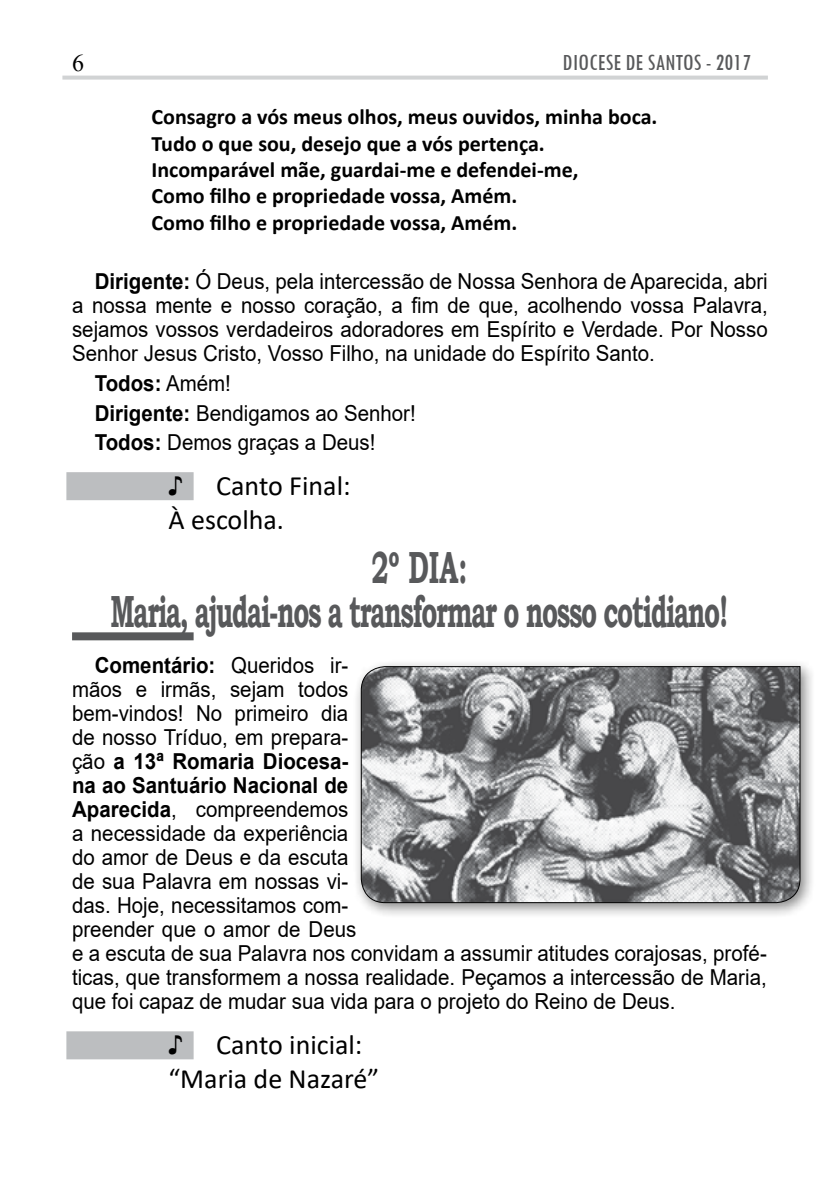
<style>
.page{position:relative;width:840px;height:1191px;background:#fff}
.page>*{position:absolute;margin:0;border:0;box-sizing:border-box;transform-origin:0 0}
.t1{font:700 45px/43.2px "Bookman Old Style";letter-spacing:-.05em;color:#58595b;text-align:center;scale:.58 1}
.t2{font:28px/33.6px "Calibri";color:#000}
.t3{font:condensed 24px "Tw Cen";color:#58595b}
.t4{font:24px "Times New Roman";color:#000}
.t5{font:22px/24px "Arial";color:#000;scale:.93 1}
.t6{font:700 22px/26.4px "Calibri";color:#000}
.s1{font-weight:700}
.s2{font-family:"Arial"}
</style>
<div class="page">
<svg style="left:62px;top:76px;width:705px;height:4px;background:#d5d7d8"></svg>
<div style="left:66px;top:472px;width:127px;height:28px;background:#bcbec0"></div>
<div style="left:72px;top:632px;width:121px;height:8px;background:#58595b"></div>
<div style="left:66px;top:1031px;width:127px;height:28px;background:#bcbec0"></div>
<div style="left:353px;top:658px;width:463px;height:261px;background:#000;opacity:.48"></div>
<svg style="left:360px;top:666px;width:440px;height:237px;background:#929395"></svg>
<p class="t4" style="left:72px;top:46px;width:13px">6</p>
<p class="t3" style="left:562px;top:48px;width:189px">DIOCESE DE SANTOS - 2017</p>
<p class="t6" style="left:151px;top:103px;width:507px">Consagro a vós meus olhos, meus ouvidos, minha boca.<br>Tudo o que sou, desejo que a vós pertença.<br>Incomparável mãe, guardai-me e defendei-me,<br>Como filho e propriedade vossa, Amém.<br>Como filho e propriedade vossa, Amém.</p>
<p class="t5" style="left:72px;top:269px;width:749px;text-align:justify;text-indent:23px"><span class="s1">Dirigente:</span> Ó Deus, pela intercessão de Nossa Senhora de Aparecida, abri a nossa mente e nosso coração, a fim de que, acolhendo vossa Palavra, sejamos vossos verdadeiros adoradores em Espírito e Verdade. Por Nosso Senhor Jesus Cristo, Vosso Filho, na unidade do Espírito Santo.</p>
<p class="t5" style="left:95px;top:368px;width:346px;line-height:29.6px"><span class="s1">Todos:</span> Amém!<br><span class="s1">Dirigente:</span> Bendigamos ao Senhor!<br><span class="s1">Todos:</span> Demos graças a Deus!</p>
<p class="t2" style="left:168px;top:468px;width:183px"><span class="s2">♪</span> Canto Final:<br>À escolha.</p>
<h1 class="t1" style="left:110px;top:546px;width:1066px">2º DIA:<br>Maria, ajudai-nos a transformar o nosso cotidiano!</h1>
<p class="t5" style="left:72px;top:653px;width:748px;text-indent:23px"><span class="s1">Comentário:</span> Queridos ir-<br>mãos e irmãs, sejam todos<br>bem-vindos! No primeiro dia<br>de nosso Tríduo, em prepara-<br>ção <span class="s1">a 13ª Romaria Diocesa-<br>na ao Santuário Nacional de<br>Aparecida</span>, compreendemos<br>a necessidade da experiência<br>do amor de Deus e da escuta<br>de sua Palavra em nossas vi-<br>das. Hoje, necessitamos com-<br>preender que o amor de Deus<br>e a escuta de sua Palavra nos convidam a assumir atitudes corajosas, profé&shy;ticas, que transformem a nossa realidade. Peçamos a intercessão de Maria, que foi capaz de mudar sua vida para o projeto do Reino de Deus.</p>
<p class="t2" style="left:168px;top:1027px;width:212px"><span class="s2">♪</span> Canto inicial: “Maria de Nazaré”</p>
</div>
